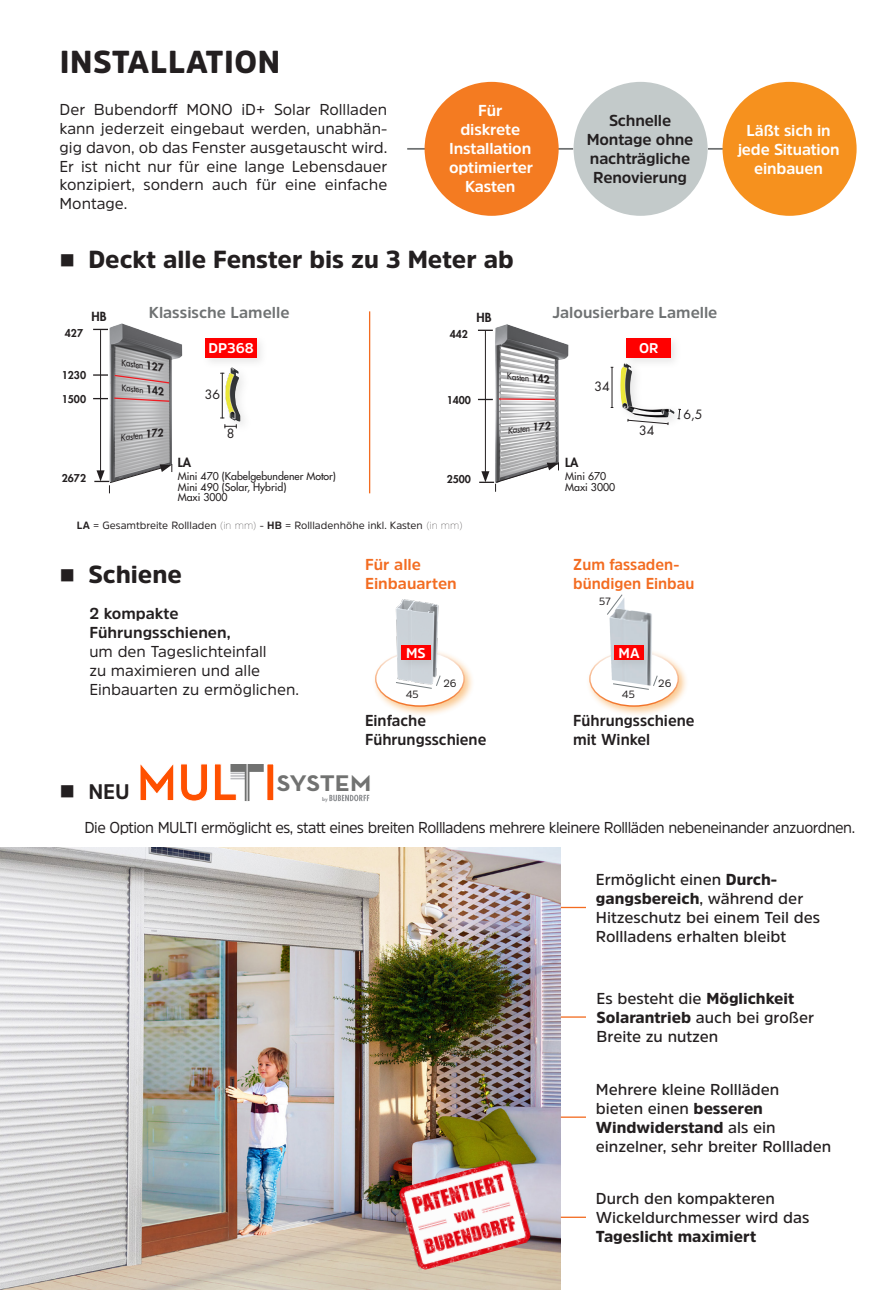
<style>
.page{position:relative;width:874px;height:1290px;background:#fff}
.page>*{position:absolute;margin:0;border:0;box-sizing:border-box;transform-origin:0 0}
.t1{font:900 31.5px "Amsi Pro";letter-spacing:.02em;color:#231f20}
.t2{font:900 24.5px "Amsi Pro";color:#231f20}
.t3{font:700 23.1px "Neutra Text";letter-spacing:-.015em;color:#717271;scale:1.11 1}
.t4{font:700 21px "Amsi Pro";color:#231f20}
.t5{font:600 15.75px/18.9px "Amsi Pro";color:#231f20}
.t6{font:15.75px/18.9px "Amsi Pro";letter-spacing:-.015em;color:#231f20;text-align:justify}
.t7{font:15.75px "Amsi Pro";letter-spacing:-.015em;color:#231f20;scale:.95 1}
.t8{font:700 15.75px/18.9px "Amsi Pro";letter-spacing:-.01em;color:#fff;text-align:center}
.t9{font:700 15.75px/18.9px "Amsi Pro";color:#231f20;text-align:center}
.t10{font:700 15.75px/18.9px "Amsi Pro";color:#231f20;scale:.95 1}
.t11{font:700 15.75px "Amsi Pro";color:#6f7273}
.t12{font:700 15.75px/18.9px "Amsi Pro";color:#f36c21;scale:.95 1}
.t13{font:900 15.75px "Amsi Pro";color:#231f20}
.t14{font:700 15.75px/18.9px "Amsi Pro";color:#f36c21}
.t15{font:700 14px "Amsi Pro";color:#fff}
.t16{font:12.42px "Futura Std";color:#231f20}
.t17{font:800 12.25px "Futura Std";color:#231f20}
.t18{font:10.5px "Amsi Pro";color:#231f20}
.t19{font:500 10.5px/10.5px "Futura Std";color:#231f20}
.t20{font:800 10.5px "Futura Std";color:#231f20}
.t21{font:500 8.75px "Futura Std";color:#231f20;scale:.9 1}
.t22{font:700 5.6px "Neutra Text";color:#939598}
.s1{font-weight:800;font-size:10.5px}
.s2{font-weight:700}
.s3{font-weight:100}
.s4{font-weight:900}
</style>
<div class="page">
<img style="left:0;top:847px;width:560px;height:443px">
<hr style="left:407px;top:148px;width:362px;height:2px;background:#6f7273">
<div style="left:424px;top:82px;width:134px;height:134px;background:#f47b21;border-radius:50%"></div>
<div style="left:722px;top:82px;width:134px;height:134px;background:#f6911e;border-radius:50%"></div>
<div style="left:573px;top:82px;width:134px;height:134px;background:#c3caca;border-radius:50%"></div>
<hr style="left:369px;top:311px;width:1px;height:182px;background:#f36c21">
<hr style="left:560px;top:907px;width:88px;height:1px;background:#f36c21">
<hr style="left:560px;top:1016px;width:88px;height:2px;background:#f36c21">
<hr style="left:560px;top:1116px;width:88px;height:2px;background:#f36c21">
<hr style="left:560px;top:1216px;width:88px;height:2px;background:#f36c21">
<div style="left:221px;top:364px;width:31px;height:68px;background:#8f8f8f;opacity:.2"></div>
<img style="left:225px;top:368px;width:15px;height:54px">
<svg style="left:224px;top:424px;width:13px;height:4px"></svg>
<div style="left:202px;top:334px;width:66px;height:34px;background:#8f8f8f;opacity:.2"></div>
<div style="left:205px;top:338px;width:52px;height:20px;background:#f00"></div>
<img style="left:100px;top:323px;width:83px;height:149px">
<svg style="left:93px;top:329px;width:15px;height:1px"></svg>
<hr style="left:100px;top:330px;width:1px;height:143px;background:#231f20">
<svg style="left:93px;top:347px;width:79px;height:146px"></svg>
<hr style="left:611px;top:367px;width:1px;height:40px;background:#231f20">
<img style="left:620px;top:368px;width:54px;height:50px">
<svg style="left:627px;top:419px;width:41px;height:6px"></svg>
<div style="left:622px;top:334px;width:59px;height:34px;background:#8f8f8f;opacity:.2"></div>
<div style="left:626px;top:338px;width:44px;height:20px;background:#f00"></div>
<img style="left:484px;top:324px;width:85px;height:36px">
<svg style="left:478px;top:330px;width:14px;height:1px"></svg>
<hr style="left:484px;top:331px;width:1px;height:143px;background:#231f20">
<svg style="left:478px;top:346px;width:81px;height:146px"></svg>
<div style="left:372px;top:647px;width:103px;height:70px;background:#f6911e;opacity:.5"></div>
<div style="left:375px;top:651px;width:89px;height:55px;background:#fff;border-radius:50%"></div>
<svg style="left:421px;top:687px;width:11px;height:2px"></svg>
<img style="left:389px;top:599px;width:56px;height:88px">
<div style="left:397px;top:642px;width:44px;height:29px;background:#8f8f8f;opacity:.2"></div>
<div style="left:400px;top:645px;width:30px;height:15px;background:#f00"></div>
<div style="left:586px;top:647px;width:103px;height:70px;background:#f6911e;opacity:.5"></div>
<svg style="left:589px;top:651px;width:89px;height:55px"></svg>
<img style="left:609px;top:599px;width:14px;height:28px">
<svg style="left:607px;top:594px;width:15px;height:21px"></svg>
<div style="left:610px;top:642px;width:44px;height:29px;background:#8f8f8f;opacity:.2"></div>
<div style="left:614px;top:645px;width:29px;height:15px;background:#f00"></div>
<svg style="left:612px;top:675px;width:45px;height:15px"></svg>
<div style="left:585px;top:873px;width:238px;height:69px;background:#fff"></div>
<div style="left:586px;top:992px;width:248px;height:50px;background:#fff"></div>
<div style="left:585px;top:1083px;width:248px;height:69px;background:#fff"></div>
<div style="left:585px;top:1192px;width:248px;height:50px;background:#fff"></div>
<img style="left:395px;top:1158px;width:139px;height:114px">
<div style="left:230px;top:764px;width:33px;height:8px;background:#717271"></div>
<div style="left:244px;top:764px;width:5px;height:37px;background:#717271"></div>
<svg style="left:140px;top:764px;width:34px;height:37px"></svg>
<svg style="left:180px;top:764px;width:28px;height:37px"></svg>
<svg style="left:214px;top:764px;width:34px;height:37px"></svg>
<div style="left:267px;top:764px;width:6px;height:36px;background:#ff5000"></div>
<div style="left:266px;top:764px;width:8px;height:37px;border:1px solid #fff"></div>
<svg style="left:329px;top:794px;width:40px;height:7px"></svg>
<h1 class="t1" style="left:60px;top:40px;width:222px">INSTALLATION</h1>
<p class="t6" style="left:60px;top:99px;width:329px">Der Bubendorff MONO iD+ Solar Rollladen kann jederzeit eingebaut werden, unabhän&shy;gig davon, ob das Fenster ausgetauscht wird.<br>Er ist nicht nur für eine lange Lebensdauer konzipiert, sondern auch für eine einfache Montage.</p>
<p class="t8" style="left:449px;top:101px;width:86px">Für diskrete<br>Installation optimierter<br>Kasten</p>
<h2 class="t2" style="left:60px;top:242px;width:455px">■ Deckt alle Fenster bis zu 3 Meter ab</h2>
<p class="t20" style="left:65px;top:327px;width:20px">427</p>
<p class="t17" style="left:91px;top:308px;width:17px">HB</p>
<p class="t11" style="left:149px;top:302px;width:142px">Klassische Lamelle</p>
<p class="t15" style="left:208px;top:339px;width:47px">DP368</p>
<p class="t20" style="left:449px;top:328px;width:20px">442</p>
<p class="t17" style="left:476px;top:309px;width:17px">HB</p>
<p class="t9" style="left:586px;top:111px;width:108px">Schnelle<br>Montage ohne nachträgliche<br>Renovierung</p>
<p class="t11" style="left:552px;top:302px;width:166px">Jalousierbare Lamelle</p>
<p class="t15" style="left:638px;top:339px;width:21px">OR</p>
<p class="t20" style="left:62px;top:369px;width:26px">1230</p>
<p class="t20" style="left:62px;top:392px;width:26px">1500</p>
<p class="t21" style="left:123px;top:357px;width:49px;rotate:8deg">Kasten <span class="s1">127</span></p>
<p class="t21" style="left:122px;top:382px;width:49px;rotate:6deg">Kasten <span class="s1">142</span></p>
<p class="t21" style="left:120px;top:432px;width:49px;rotate:-6deg">Kasten <span class="s1">172</span></p>
<p class="t16" style="left:204px;top:387px;width:17px">36</p>
<p class="t16" style="left:227px;top:426px;width:9px">8</p>
<p class="t20" style="left:446px;top:393px;width:26px">1400</p>
<p class="t21" style="left:508px;top:371px;width:49px;rotate:6deg">Kasten <span class="s1">142</span></p>
<p class="t21" style="left:507px;top:425px;width:49px;rotate:-6deg">Kasten <span class="s1">172</span></p>
<p class="t16" style="left:594px;top:378px;width:17px">34</p>
<p class="t16" style="left:638px;top:422px;width:17px">34</p>
<p class="t16" style="left:683px;top:407px;width:21px">6,5</p>
<p class="t20" style="left:62px;top:471px;width:26px">2672</p>
<p class="t17" style="left:178px;top:455px;width:15px">LA</p>
<p class="t19" style="left:178px;top:471px;width:160px">Mini 470 (Kabelgebundener Motor)<br>Mini 490 (Solar, Hybrid)<br>Maxi 3000</p>
<p class="t20" style="left:446px;top:472px;width:26px">2500</p>
<p class="t17" style="left:565px;top:455px;width:15px">LA</p>
<p class="t19" style="left:565px;top:471px;width:51px">Mini 670<br>Maxi 3000</p>
<p class="t18" style="left:77px;top:518px;width:387px"><span class="s2">LA</span> = Gesamtbreite Rollladen <span class="s3">(in mm)</span> - <span class="s2">HB</span> = Rollladenhöhe inkl. Kasten <span class="s3">(in mm)</span></p>
<h2 class="t2" style="left:60px;top:557px;width:124px">■ Schiene</h2>
<p class="t9" style="left:89px;top:604px;width:143px;text-align:left">2 kompakte<br>Führungsschienen,</p>
<p class="t6" style="left:89px;top:642px;width:211px;text-align:left">um den Tageslichteinfall<br>zu maximieren und alle<br>Einbauarten zu ermöglichen.</p>
<p class="t14" style="left:365px;top:554px;width:93px">Für alle<br>Einbauarten</p>
<p class="t12" style="left:573px;top:554px;width:129px">Zum fassaden&shy;bündigen Einbau</p>
<p class="t18" style="left:599px;top:594px;width:13px">57</p>
<p class="t15" style="left:406px;top:643px;width:21px">MS</p>
<p class="t15" style="left:618px;top:643px;width:23px">MA</p>
<p class="t18" style="left:658px;top:675px;width:15px">26</p>
<p class="t18" style="left:443px;top:676px;width:15px">26</p>
<p class="t18" style="left:405px;top:687px;width:15px">45</p>
<p class="t18" style="left:621px;top:687px;width:15px">45</p>
<p class="t10" style="left:573px;top:710px;width:129px">Führungsschiene mit Winkel</p>
<p class="t10" style="left:365px;top:710px;width:129px">Einfache<br>Führungsschiene</p>
<h3 class="t4" style="left:60px;top:777px;width:72px">■ NEU</h3>
<h3 class="t3" style="left:276px;top:769px;width:87px">SYSTEM</h3>
<p class="t22" style="left:322px;top:795px;width:7px">by</p>
<p class="t8" style="left:737px;top:120px;width:103px">Läßt sich in jede Situation einbauen</p>
<p class="t7" style="left:84px;top:816px;width:812px">Die Option MULTI ermöglicht es, statt eines breiten Rollladens mehrere kleinere Rollläden nebeneinander anzuordnen.</p>
<p class="t5" style="left:595px;top:870px;width:226px">Ermöglicht einen <span class="s4">Durch&shy;gangsbereich</span>, während der<br>Hitzeschutz bei einem Teil des<br>Rollladens erhalten bleibt</p>
<p class="t5" style="left:596px;top:989px;width:219px">Es besteht die <span class="s4">Möglichkeit<br>Solarantrieb</span> auch bei großer<br>Breite zu nutzen</p>
<p class="t5" style="left:595px;top:1080px;width:237px">Mehrere kleine Rollläden<br>bieten einen <span class="s4">besseren<br>Windwiderstand</span> als ein einzelner, sehr breiter Rollladen</p>
<p class="t5" style="left:595px;top:1189px;width:215px">Durch den kompakteren<br>Wickeldurchmesser wird das</p>
<p class="t13" style="left:595px;top:1225px;width:162px">Tageslicht maximiert</p>
</div>
